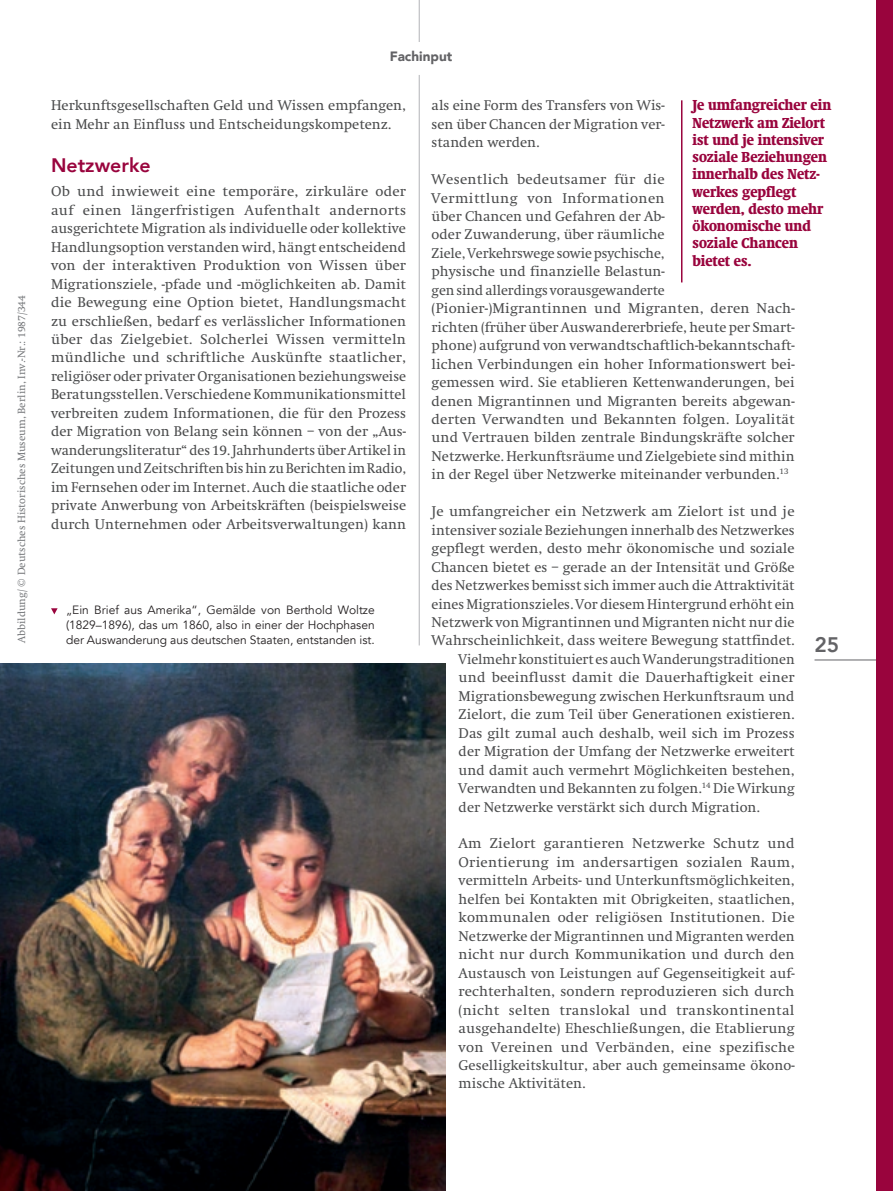
<style>
.page{position:relative;width:893px;height:1191px;background:#fff}
.page>*{position:absolute;margin:0;border:0;box-sizing:border-box;transform-origin:0 0}
.t1{font:800 21px "Avenir";color:#636366}
.t2{font:800 19.5px "Avenir";color:#99043d}
.t3{font:700 condensed 15px/17.2px "Swift";color:#99043d}
.t4{font:14.7px/18.5px "Swift";color:#4b4c4d;text-align:justify}
.t5{font:900 13.5px "Avenir";color:#636366}
.t6{font:12px/15px "Avenir";color:#231f20;text-align:justify}
.t7{font:10.8px "Swift";color:#76787b}
</style>
<div class="page">
<hr style="left:814px;top:659px;width:79px;height:1px;background:#636366">
<div style="left:876px;top:0;width:17px;height:1191px;background:#99043d"></div>
<hr style="left:419px;top:0;width:1px;height:43px;background:#b2b3b7">
<hr style="left:419px;top:75px;width:1px;height:570px;background:#b2b3b7">
<hr style="left:681px;top:100px;width:1px;height:182px;background:#99043d">
<img style="left:0;top:664px;width:445px;height:527px">
<svg style="left:51px;top:608px;width:7px;height:6px"></svg>
<p class="t7" style="left:16px;top:643px;width:349px;rotate:-90deg">Abbildung/ © Deutsches Historisches Museum, Berlin, Inv.-Nr.: 1987/344</p>
<p class="t5" style="left:390px;top:45px;width:64px">Fachinput</p>
<p class="t4" style="left:51px;top:96px;width:357px">Herkunftsgesellschaften Geld und Wissen empfangen, ein Mehr an Einfluss und Entscheidungskompetenz.</p>
<h2 class="t2" style="left:51px;top:150px;width:101px">Netzwerke</h2>
<p class="t4" style="left:51px;top:183px;width:357px">Ob und inwieweit eine temporäre, zirkuläre oder auf einen längerfristigen Aufenthalt andernorts ausgerichtete Migration als individuelle oder kollektive Handlungsoption verstanden wird, hängt entscheidend von der interaktiven Produktion von Wissen über Migrationsziele, -pfade und -möglichkeiten ab. Damit die Bewegung eine Option bietet, Handlungsmacht zu erschließen, bedarf es verlässlicher Informationen über das Zielgebiet. Solcherlei Wissen vermitteln mündliche und schriftliche Auskünfte staatlicher, religiöser oder privater Organisationen beziehungsweise Beratungsstellen. Verschiedene Kommunikationsmittel verbreiten zudem Informationen, die für den Prozess der Migration von Belang sein können – von der „Aus&shy;wanderungsliteratur“des 19.JahrhundertsüberArtikelin ZeitungenundZeitschriftenbishinzuBerichtenimRadio, im Fernsehen oder im Internet. Auch die staatliche oder private Anwerbung von Arbeitskräften (beispielsweise durch Unternehmen oder Arbeitsverwaltungen) kann</p>
<p class="t3" style="left:692px;top:97px;width:140px">Je umfangreicher ein<br>Netzwerk am Zielort ist und je intensiver soziale Beziehungen innerhalb des Netz&shy;werkes gepflegt werden, desto mehr ökonomische und soziale Chancen bietet es.</p>
<p class="t4" style="left:432px;top:96px;width:235px">als eine Form des Transfers von Wis&shy;sen über Chancen der Migration ver&shy;standen werden.</p>
<p class="t4" style="left:432px;top:170px;width:365px;text-align:left">Wesentlich bedeutsamer für die<br>Vermittlung von Informationen<br>über Chancen und Gefahren der Ab-<br>oder Zuwanderung, über räumliche<br>Ziele,Verkehrswege sowiepsychische,<br>physische und finanzielle Belastun-<br>gensindallerdings vorausgewanderte (Pionier-)Migrantinnen und Migranten, deren Nach&shy;richten (früher über Auswandererbriefe, heute per Smart&shy;phone) aufgrund von verwandtschaftlich-bekanntschaft&shy;lichen Verbindungen ein hoher Informationswert bei&shy;gemessen wird. Sie etablieren Kettenwanderungen, bei denen Migrantinnen und Migranten bereits abgewan&shy;derten Verwandten und Bekannten folgen. Loyalität und Vertrauen bilden zentrale Bindungskräfte solcher Netzwerke. Herkunftsräume und Zielgebiete sind mithin in der Regel über Netzwerke miteinander verbunden.<sup>13</sup></p>
<p class="t4" style="left:432px;top:502px;width:365px">Je umfangreicher ein Netzwerk am Zielort ist und je</p>
<p class="t4" style="left:432px;top:521px;width:365px">intensiver soziale Beziehungen innerhalb des Netzwerkes</p>
<p class="t4" style="left:432px;top:539px;width:364px">gepflegt werden, desto mehr ökonomische und soziale</p>
<p class="t4" style="left:432px;top:558px;width:365px">Chancen bietet es – gerade an der Intensität und Größe</p>
<p class="t4" style="left:432px;top:576px;width:365px">des Netzwerkes bemisst sich immer auch die Attraktivität</p>
<p class="t4" style="left:432px;top:595px;width:365px">eines Migrationszieles. Vor diesem Hintergrund erhöht ein</p>
<p class="t4" style="left:432px;top:613px;width:364px">Netzwerk von Migrantinnen und Migranten nicht nur die</p>
<p class="t4" style="left:432px;top:631px;width:365px">Wahrscheinlichkeit, dass weitere Bewegung stattfindet.</p>
<p class="t4" style="left:459px;top:650px;width:338px">Vielmehr konstituiert es auchWanderungstraditionen</p>
<p class="t4" style="left:459px;top:668px;width:337px">und beeinflusst damit die Dauerhaftigkeit einer</p>
<p class="t4" style="left:459px;top:687px;width:337px">Migrationsbewegung zwischen Herkunftsraum und</p>
<p class="t4" style="left:459px;top:705px;width:337px">Zielort, die zum Teil über Generationen existieren.</p>
<p class="t4" style="left:459px;top:724px;width:338px">Das gilt zumal auch deshalb, weil sich im Prozess</p>
<p class="t4" style="left:459px;top:742px;width:338px">der Migration der Umfang der Netzwerke erweitert</p>
<p class="t4" style="left:459px;top:761px;width:337px">und damit auch vermehrt Möglichkeiten bestehen,</p>
<p class="t4" style="left:459px;top:779px;width:338px">Verwandten und Bekannten zu folgen.<sup>14</sup> Die Wirkung</p>
<p class="t4" style="left:459px;top:798px;width:303px">der Netzwerke verstärkt sich durch Migration.</p>
<p class="t4" style="left:459px;top:834px;width:338px">Am Zielort garantieren Netzwerke Schutz und Orientierung im andersartigen sozialen Raum, vermitteln Arbeits- und Unterkunftsmöglichkeiten, helfen bei Kontakten mit Obrigkeiten, staatlichen, kommunalen oder religiösen Institutionen. Die Netzwerke der Migrantinnen und Migranten werden nicht nur durch Kommunikation und durch den Austausch von Leistungen auf Gegenseitigkeit auf&shy;rechterhalten, sondern reproduzieren sich durch (nicht selten translokal und transkontinental ausgehandelte) Eheschließungen, die Etablierung von Vereinen und Verbänden, eine spezifische Geselligkeitskultur, aber auch gemeinsame ökono&shy;mische Aktivitäten.</p>
<p class="t6" style="left:66px;top:603px;width:310px">„Ein Brief aus Amerika“, Gemälde von Berthold Woltze (1829–1896), das um 1860, also in einer der Hochphasen der Auswanderung aus deutschen Staaten, entstanden ist.</p>
<h1 class="t1" style="left:814px;top:628px;width:26px">25</h1>
</div>
